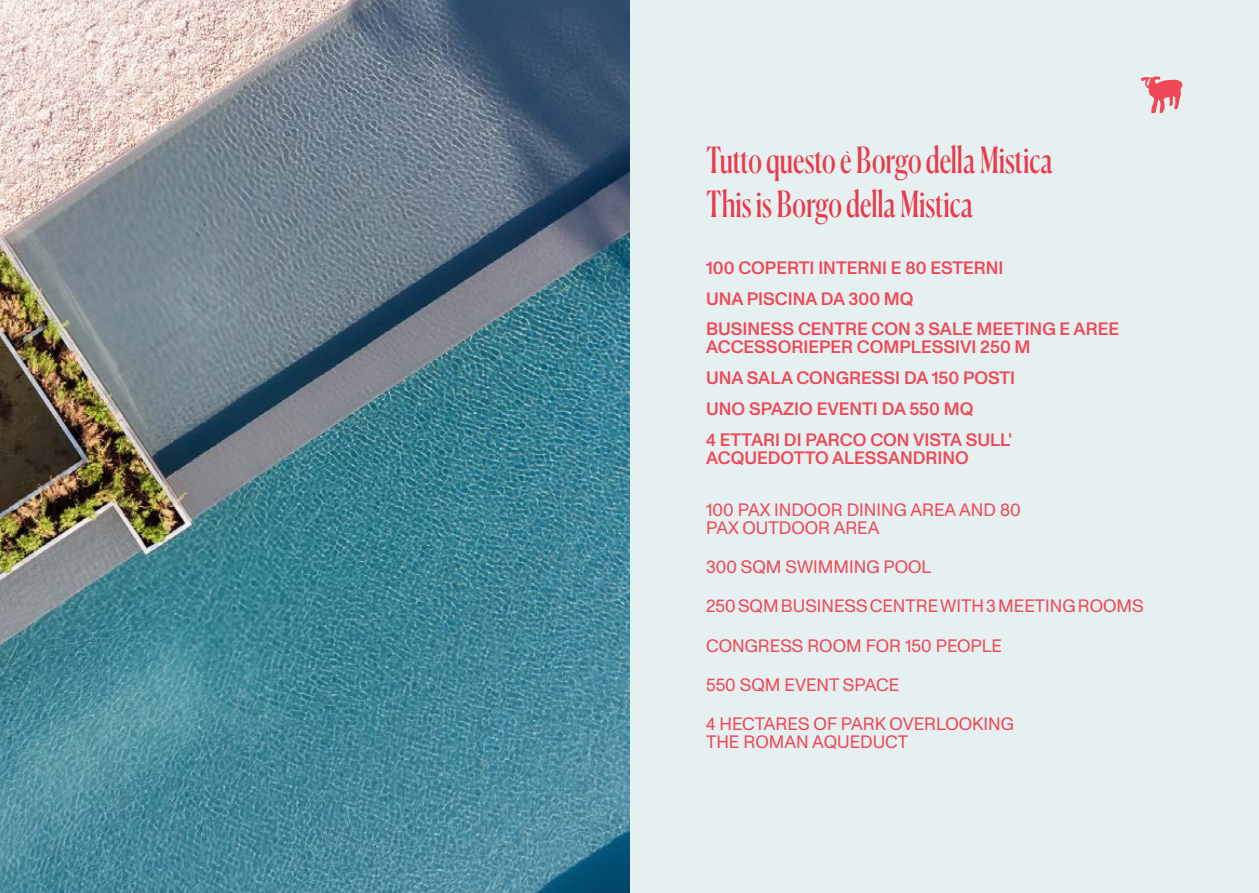
<style>
.page{position:relative;width:1259px;height:893px;background:#e6f0f0}
.page>*{position:absolute;margin:0;border:0;box-sizing:border-box;transform-origin:0 0}
.TITOLI{font:36.15px "Canela Cond Trial";letter-spacing:-.005em;color:#e83b4d}
.testi_italiano{font:500 18px/18px "ABC Monument Grotesk Trial";color:#ef4858}
.testi_inglese{font:18px/18px "ABC Monument Grotesk Trial";color:#ef4858}
</style>
<div class="page">
<img style="left:0;top:0;width:629px;height:893px">
<svg style="left:1141px;top:76px;width:42px;height:37px"></svg>
<p class="TITOLI" style="left:706px;top:145px;width:348px">Tutto questo e Borgo della Mistica</p>
<p class="TITOLI" style="left:706px;top:189px;width:269px">This is Borgo della Mistica</p>
<p class="testi_italiano" style="left:706px;top:259px;width:299px">100 COPERTI INTERNI E 80 ESTERNI</p>
<p class="testi_italiano" style="left:706px;top:290px;width:209px">UNA PISCINA DA 300 MQ</p>
<p class="testi_italiano" style="left:706px;top:320px;width:414px">BUSINESS CENTRE CON 3 SALE MEETING E AREE<br>ACCESSORIEPER COMPLESSIVI 250 M</p>
<p class="testi_italiano" style="left:706px;top:369px;width:311px">UNA SALA CONGRESSI DA 150 POSTI</p>
<p class="testi_italiano" style="left:706px;top:400px;width:269px">UNO SPAZIO EVENTI DA 550 MQ</p>
<p class="testi_italiano" style="left:706px;top:431px;width:307px">4 ETTARI DI PARCO CON VISTA SULL'<br>ACQUEDOTTO ALESSANDRINO</p>
<p class="testi_inglese" style="left:706px;top:501px;width:316px">100 PAX INDOOR DINING AREA AND 80<br>PAX OUTDOOR AREA</p>
<p class="testi_inglese" style="left:706px;top:558px;width:227px">300 SQM SWIMMING POOL</p>
<p class="testi_inglese" style="left:706px;top:597px;width:439px">250 SQM BUSINESS CENTRE WITH 3 MEETING ROOMS</p>
<p class="testi_inglese" style="left:706px;top:636px;width:297px">CONGRESS ROOM FOR 150 PEOPLE</p>
<p class="testi_inglese" style="left:706px;top:676px;width:195px">550 SQM EVENT SPACE</p>
<p class="testi_inglese" style="left:706px;top:715px;width:309px">4 HECTARES OF PARK OVERLOOKING<br>THE ROMAN AQUEDUCT</p>
</div>
